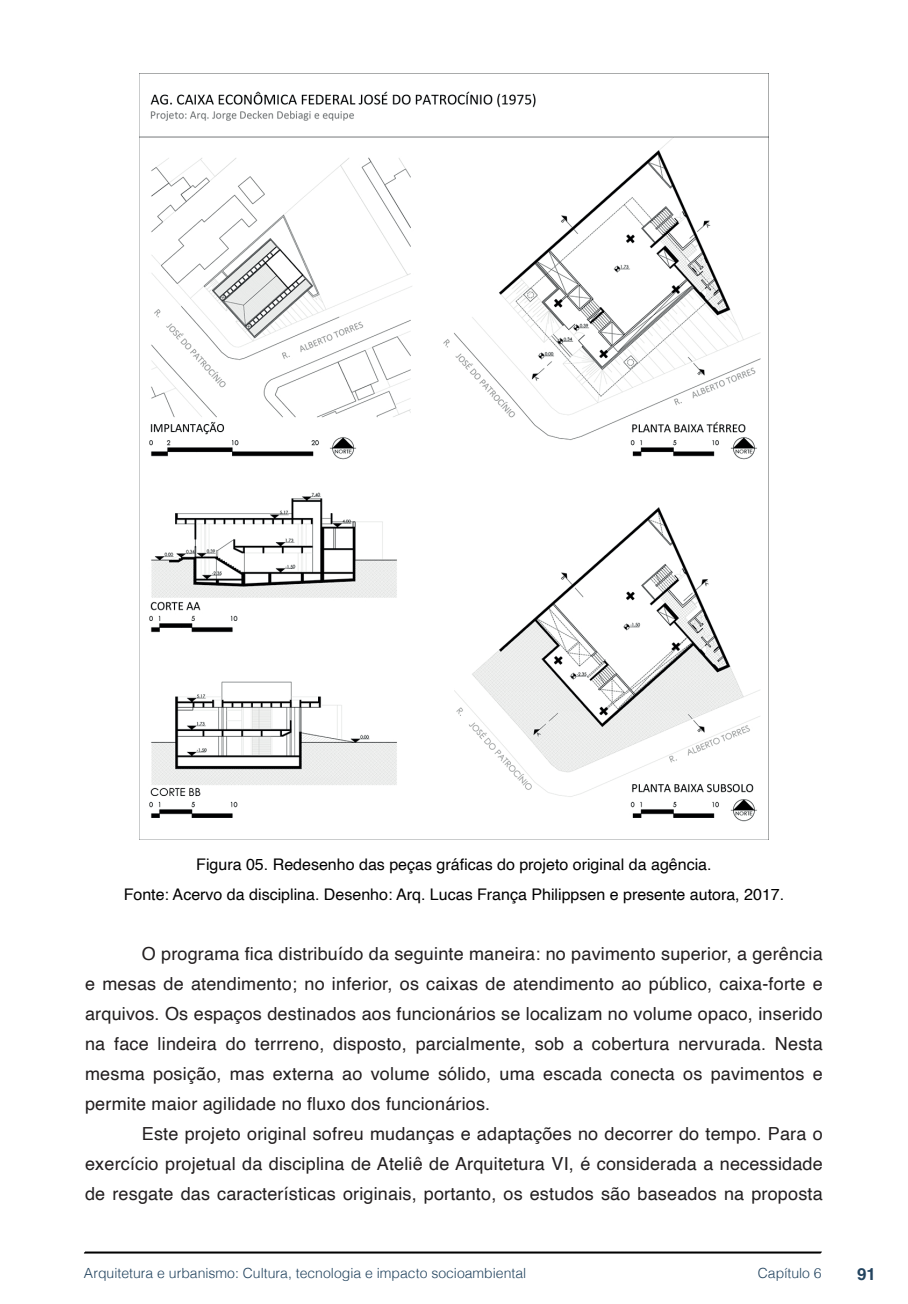
<style>
.page{position:relative;width:908px;height:1304px;background:#fff}
.page>*{position:absolute;margin:0;border:0;box-sizing:border-box;transform-origin:0 0}
.txt{font:18px/30px "Helvetica";letter-spacing:.01em;color:#231f20;text-align:justify}
.t1{font:700 16.8px "Helvetica";color:#23445f}
.imagens_graf_tab{font:16px "Helvetica";color:#000}
.t2{font:300 14px "Helvetica";color:#23445f}
</style>
<div class="page">
<svg style="left:84px;top:1251px;width:737px;height:3px;background:#515151"></svg>
<img style="left:140px;top:91px;width:628px;height:731px">
<p class="imagens_graf_tab" style="left:196px;top:852px;width:516px">Figura 05. Redesenho das peças gráficas do projeto original da agência.</p>
<p class="imagens_graf_tab" style="left:124px;top:882px;width:661px">Fonte: Acervo da disciplina. Desenho: Arq. Lucas França Philippsen e presente autora, 2017.</p>
<p class="txt" style="left:85px;top:940px;width:738px;text-indent:57px">O programa fica distribuído da seguinte maneira: no pavimento superior, a gerência e mesas de atendimento; no inferior, os caixas de atendimento ao público, caixa-forte e arquivos. Os espaços destinados aos funcionários se localizam no volume opaco, inserido na face lindeira do terrreno, disposto, parcialmente, sob a cobertura nervurada. Nesta mesma posição, mas externa ao volume sólido, uma escada conecta os pavimentos e permite maior agilidade no fluxo dos funcionários.</p>
<p class="txt" style="left:85px;top:1120px;width:738px;text-indent:57px">Este projeto original sofreu mudanças e adaptações no decorrer do tempo. Para o exercício projetual da disciplina de Ateliê de Arquitetura VI, é considerada a necessidade de resgate das características originais, portanto, os estudos são baseados na proposta</p>
<p class="t2" style="left:84px;top:1261px;width:443px">Arquitetura e urbanismo: Cultura, tecnologia e impacto socioambiental</p>
<p class="t2" style="left:757px;top:1261px;width:65px">Capítulo 6</p>
<p class="t1" style="left:856px;top:1264px;width:20px">91</p>
</div>
